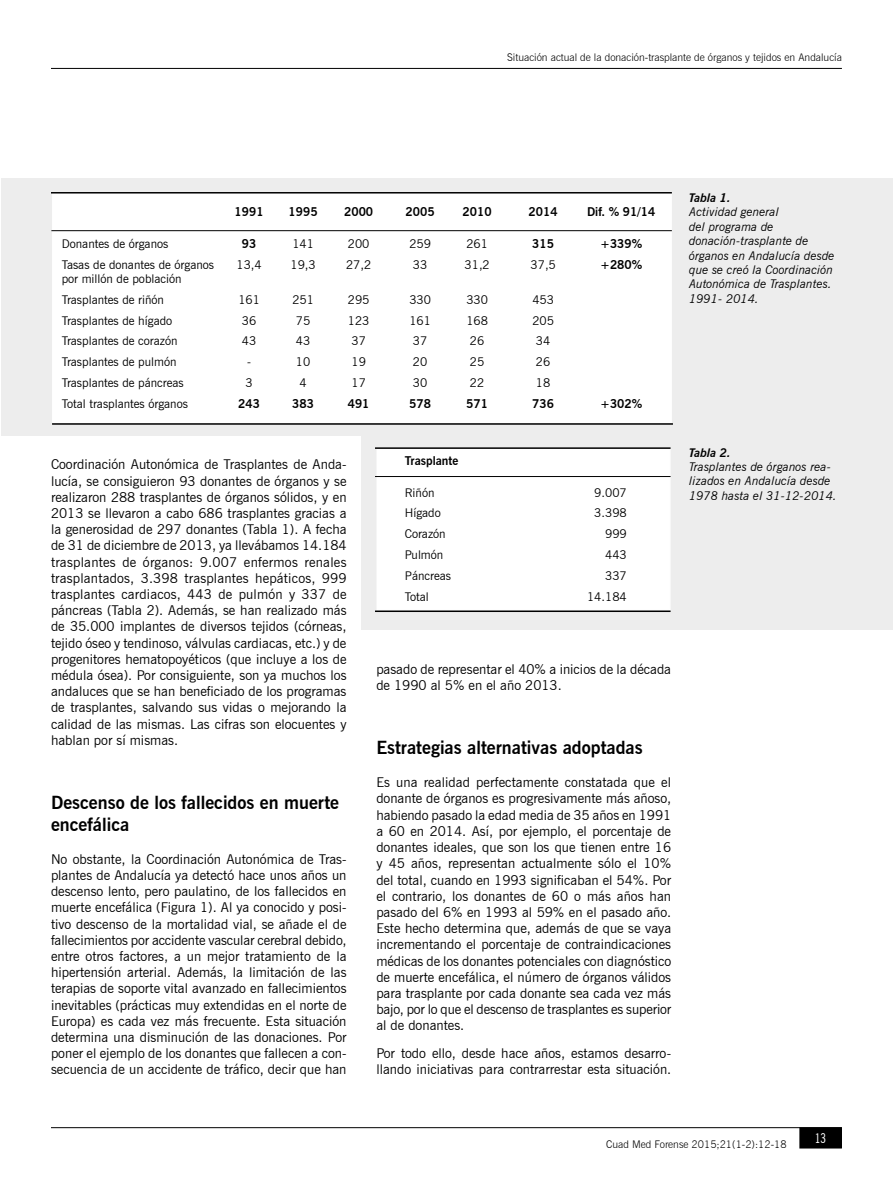
<style>
.page{position:relative;width:893px;height:1191px;background:#fff}
.page>*{position:absolute;margin:0;border:0;box-sizing:border-box;transform-origin:0 0}
.t1{font:700 18px/21.6px "News Gothic BT";color:#000}
.t2{font:13.5px/16.2px "News Gothic BT";color:#000;text-align:justify}
.t3{font:condensed 13.5px "News Gothic BT";color:#fff}
.t4{font:12px/20.7px "News Gothic BT";color:#000}
.t5{font:italic 12px/14.4px "News Gothic BT";color:#000}
.t6{font:700 12px "News Gothic BT";color:#000}
.t7{font:italic 700 12px "News Gothic BT";color:#000}
.t8{font:300 10.5px "News Gothic BT";color:#000}
</style>
<div class="page">
<hr style="left:51px;top:68px;width:791px;height:1px;background:#000">
<div style="left:800px;top:1128px;width:41px;height:19px;background:#000"></div>
<div style="left:799px;top:1127px;width:43px;height:21px;border:2px solid #000"></div>
<hr style="left:51px;top:1127px;width:791px;height:1px;background:#000">
<div style="left:1px;top:179px;width:892px;height:257px;background:#ededed"></div>
<div style="left:52px;top:193px;width:620px;height:230px;background:#fff;border:2px solid #fff"></div>
<div style="left:361px;top:434px;width:532px;height:196px;background:#ededed"></div>
<div style="left:376px;top:448px;width:295px;height:162px;background:#fff"></div>
<hr style="left:51px;top:192px;width:621px;height:1px;background:#000">
<hr style="left:51px;top:230px;width:621px;height:1px;background:#000">
<hr style="left:52px;top:423px;width:621px;height:2px;background:#000">
<hr style="left:375px;top:447px;width:296px;height:2px;background:#000">
<hr style="left:375px;top:476px;width:296px;height:1px;background:#000">
<hr style="left:375px;top:610px;width:296px;height:2px;background:#000">
<p class="t8" style="left:507px;top:51px;width:336px">Situación actual de la donación-trasplante de órganos y tejidos en Andalucía</p>
<p class="t6" style="left:235px;top:205px;width:31px">1991</p>
<p class="t6" style="left:289px;top:205px;width:31px">1995</p>
<p class="t6" style="left:344px;top:205px;width:31px">2000</p>
<p class="t6" style="left:406px;top:205px;width:31px">2005</p>
<p class="t6" style="left:463px;top:205px;width:31px">2010</p>
<p class="t6" style="left:529px;top:205px;width:31px">2014</p>
<p class="t6" style="left:587px;top:205px;width:70px">Dif. % 91/14</p>
<p class="t4" style="left:62px;top:233px;width:108px">Donantes de órganos</p>
<p class="t6" style="left:242px;top:236px;width:16px">93</p>
<p class="t4" style="left:292px;top:233px;width:23px">141</p>
<p class="t4" style="left:348px;top:233px;width:23px">200</p>
<p class="t4" style="left:409px;top:233px;width:23px">259</p>
<p class="t4" style="left:466px;top:233px;width:23px">261</p>
<p class="t6" style="left:532px;top:236px;width:23px">315</p>
<p class="t6" style="left:600px;top:236px;width:44px">+339%</p>
<p class="t4" style="left:62px;top:254px;width:154px">Tasas de donantes de órganos</p>
<p class="t4" style="left:237px;top:254px;width:27px">13,4</p>
<p class="t4" style="left:291px;top:254px;width:27px">19,3</p>
<p class="t4" style="left:346px;top:254px;width:27px">27,2</p>
<p class="t4" style="left:413px;top:254px;width:16px">33</p>
<p class="t4" style="left:465px;top:254px;width:27px">31,2</p>
<p class="t4" style="left:531px;top:254px;width:27px">37,5</p>
<p class="t6" style="left:600px;top:257px;width:44px">+280%</p>
<p class="t4" style="left:62px;top:268px;width:121px">por millón de población<br>Trasplantes de riñón</p>
<p class="t4" style="left:238px;top:289px;width:23px">161</p>
<p class="t4" style="left:292px;top:289px;width:23px">251</p>
<p class="t4" style="left:348px;top:289px;width:23px">295</p>
<p class="t4" style="left:409px;top:289px;width:23px">330</p>
<p class="t4" style="left:466px;top:289px;width:23px">330</p>
<p class="t4" style="left:532px;top:289px;width:23px">453</p>
<p class="t4" style="left:62px;top:310px;width:112px">Trasplantes de hígado</p>
<p class="t4" style="left:242px;top:310px;width:16px">36</p>
<p class="t4" style="left:296px;top:310px;width:16px">75</p>
<p class="t4" style="left:348px;top:310px;width:23px">123</p>
<p class="t4" style="left:409px;top:310px;width:23px">161</p>
<p class="t4" style="left:466px;top:310px;width:23px">168</p>
<p class="t4" style="left:532px;top:310px;width:23px">205</p>
<p class="t4" style="left:62px;top:331px;width:117px">Trasplantes de corazón</p>
<p class="t4" style="left:242px;top:331px;width:16px">43</p>
<p class="t4" style="left:296px;top:331px;width:16px">43</p>
<p class="t4" style="left:351px;top:331px;width:16px">37</p>
<p class="t4" style="left:413px;top:331px;width:16px">37</p>
<p class="t4" style="left:470px;top:331px;width:16px">26</p>
<p class="t4" style="left:536px;top:331px;width:16px">34</p>
<p class="t4" style="left:62px;top:351px;width:116px">Trasplantes de pulmón</p>
<p class="t4" style="left:247px;top:351px;width:5px">-</p>
<p class="t4" style="left:296px;top:351px;width:16px">10</p>
<p class="t4" style="left:351px;top:351px;width:16px">19</p>
<p class="t4" style="left:413px;top:351px;width:16px">20</p>
<p class="t4" style="left:470px;top:351px;width:16px">25</p>
<p class="t4" style="left:536px;top:351px;width:16px">26</p>
<p class="t4" style="left:62px;top:372px;width:124px">Trasplantes de páncreas</p>
<p class="t4" style="left:246px;top:372px;width:9px">3</p>
<p class="t4" style="left:300px;top:372px;width:9px">4</p>
<p class="t4" style="left:351px;top:372px;width:16px">17</p>
<p class="t4" style="left:413px;top:372px;width:16px">30</p>
<p class="t4" style="left:470px;top:372px;width:16px">22</p>
<p class="t4" style="left:536px;top:372px;width:16px">18</p>
<p class="t4" style="left:62px;top:393px;width:128px">Total trasplantes órganos</p>
<p class="t6" style="left:238px;top:396px;width:23px">243</p>
<p class="t6" style="left:292px;top:396px;width:23px">383</p>
<p class="t6" style="left:348px;top:396px;width:23px">491</p>
<p class="t6" style="left:409px;top:396px;width:23px">578</p>
<p class="t6" style="left:466px;top:396px;width:23px">571</p>
<p class="t6" style="left:532px;top:396px;width:23px">736</p>
<p class="t6" style="left:600px;top:396px;width:44px">+302%</p>
<p class="t2" style="left:51px;top:456px;width:297px">Coordinación Autonómica de Trasplantes de Anda&shy;lucía, se consiguieron 93 donantes de órganos y se realizaron 288 trasplantes de órganos sólidos, y en 2013 se llevaron a cabo 686 trasplantes gracias a la generosidad de 297 donantes (Tabla 1). A fecha de 31 de diciembre de 2013, ya llevábamos 14.184 trasplantes de órganos: 9.007 enfermos renales trasplantados, 3.398 trasplantes hepáticos, 999 trasplantes cardiacos, 443 de pulmón y 337 de páncreas (Tabla 2). Además, se han realizado más de 35.000 implantes de diversos tejidos (córneas, tejido óseo y tendinoso, válvulas cardiacas, etc.) y de progenitores hematopoyéticos (que incluye a los de médula ósea). Por consiguiente, son ya muchos los andaluces que se han beneficiado de los programas de trasplantes, salvando sus vidas o mejorando la calidad de las mismas. Las cifras son elocuentes y hablan por sí mismas.</p>
<h1 class="t1" style="left:51px;top:791px;width:290px">Descenso de los fallecidos en muerte encefálica</h1>
<p class="t2" style="left:51px;top:851px;width:297px">No obstante, la Coordinación Autonómica de Tras&shy;plantes de Andalucía ya detectó hace unos años un descenso lento, pero paulatino, de los fallecidos en muerte encefálica (Figura 1). Al ya conocido y posi&shy;tivo descenso de la mortalidad vial, se añade el de fallecimientos por accidente vascular cerebral debido, entre otros factores, a un mejor tratamiento de la hipertensión arterial. Además, la limitación de las terapias de soporte vital avanzado en fallecimientos inevitables (prácticas muy extendidas en el norte de Europa) es cada vez más frecuente. Esta situación determina una disminución de las donaciones. Por poner el ejemplo de los donantes que fallecen a con&shy;secuencia de un accidente de tráfico, decir que han</p>
<p class="t6" style="left:405px;top:453px;width:55px">Trasplante</p>
<p class="t4" style="left:405px;top:482px;width:31px">Riñón</p>
<p class="t4" style="left:594px;top:482px;width:34px">9.007</p>
<p class="t4" style="left:405px;top:502px;width:37px">Hígado</p>
<p class="t4" style="left:594px;top:502px;width:34px">3.398</p>
<p class="t4" style="left:405px;top:523px;width:42px">Corazón</p>
<p class="t4" style="left:605px;top:523px;width:23px">999</p>
<p class="t4" style="left:405px;top:544px;width:40px">Pulmón</p>
<p class="t4" style="left:605px;top:544px;width:23px">443</p>
<p class="t4" style="left:405px;top:565px;width:48px">Páncreas</p>
<p class="t4" style="left:605px;top:565px;width:23px">337</p>
<p class="t4" style="left:405px;top:586px;width:26px">Total</p>
<p class="t4" style="left:587px;top:586px;width:41px">14.184</p>
<p class="t2" style="left:376px;top:660px;width:296px">pasado de representar el 40% a inicios de la década de 1990 al 5% en el año 2013.</p>
<h1 class="t1" style="left:376px;top:736px;width:268px">Estrategias alternativas adoptadas</h1>
<p class="t2" style="left:376px;top:774px;width:296px">Es una realidad perfectamente constatada que el donante de órganos es progresivamente más añoso, habiendo pasado la edad media de 35 años en 1991 a 60 en 2014. Así, por ejemplo, el porcentaje de donantes ideales, que son los que tienen entre 16 y 45 años, representan actualmente sólo el 10% del total, cuando en 1993 significaban el 54%. Por el contrario, los donantes de 60 o más años han pasado del 6% en 1993 al 59% en el pasado año.<br>Este hecho determina que, además de que se vaya incrementando el porcentaje de contraindicaciones médicas de los donantes potenciales con diagnóstico de muerte encefálica, el número de órganos válidos para trasplante por cada donante sea cada vez más bajo, por lo que el descenso de trasplantes es superior al de donantes.</p>
<p class="t2" style="left:376px;top:1044px;width:296px">Por todo ello, desde hace años, estamos desarro&shy;llando iniciativas para contrarrestar esta situación.</p>
<p class="t7" style="left:689px;top:190px;width:43px">Tabla 1.</p>
<p class="t5" style="left:689px;top:205px;width:147px">Actividad general<br>del programa de donación-trasplante de órganos en Andalucía desde que se creó la Coordinación<br>Autonómica de Trasplantes.<br>1991- 2014.</p>
<p class="t7" style="left:689px;top:445px;width:43px">Tabla 2.</p>
<p class="t5" style="left:689px;top:459px;width:149px">Trasplantes de órganos rea&shy;lizados en Andalucía desde<br>1978 hasta el 31-12-2014.</p>
<p class="t8" style="left:606px;top:1138px;width:182px">Cuad Med Forense 2015;21(1-2):12-18</p>
<p class="t3" style="left:815px;top:1129px;width:13px">13</p>
</div>
